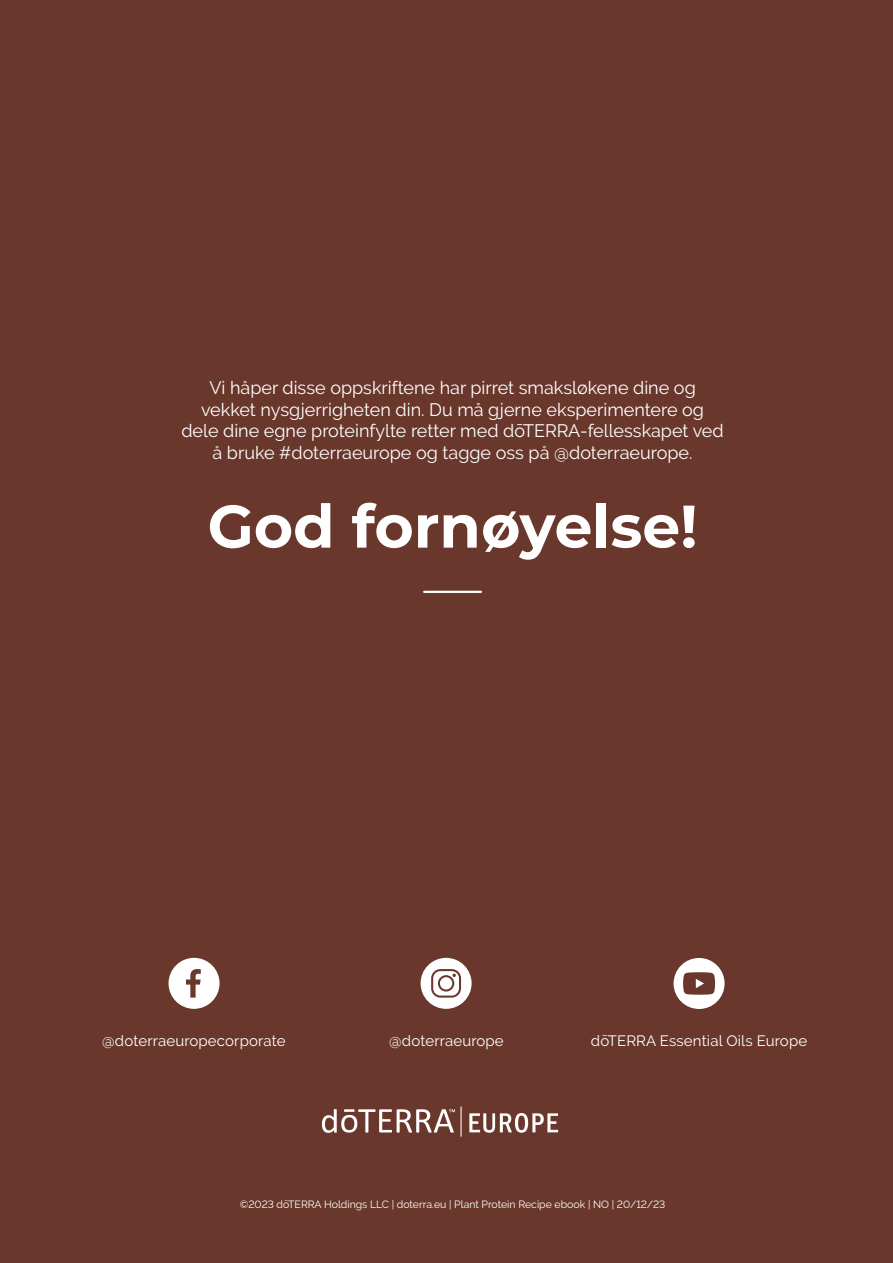
<style>
.page{position:relative;width:893px;height:1263px;background:#69372b}
.page>*{position:absolute;margin:0;border:0;box-sizing:border-box;transform-origin:0 0}
.t1{font:700 60px "Montserrat";color:#fff}
.t2{font:18px/21.6px "Raleway";color:#fff;text-align:center}
.t3{font:15px "Raleway";letter-spacing:.01em;color:#fff}
.t4{font:10.5px "Raleway";color:#fff}
</style>
<div class="page">
<svg style="left:469px;top:1113px;width:89px;height:20px"></svg>
<hr style="left:460px;top:1106px;width:2px;height:31px;background:#fff">
<svg style="left:322px;top:1109px;width:133px;height:24px"></svg>
<svg style="left:421px;top:958px;width:51px;height:51px"></svg>
<svg style="left:674px;top:958px;width:51px;height:51px"></svg>
<svg style="left:169px;top:958px;width:51px;height:51px"></svg>
<hr style="left:424px;top:591px;width:57px;height:2px;background:#fff">
<p class="t2" style="left:181px;top:377px;width:544px">Vi håper disse oppskriftene har pirret smaksløkene dine og vekket nysgjerrigheten din. Du må gjerne eksperimentere og dele dine egne proteinfylte retter med dōTERRA-fellesskapet ved å bruke #doterraeurope og tagge oss på @doterraeurope.</p>
<h1 class="t1" style="left:208px;top:483px;width:491px">God fornøyelse!</h1>
<p class="t3" style="left:102px;top:1032px;width:185px">@doterraeuropecorporate</p>
<p class="t3" style="left:389px;top:1032px;width:116px">@doterraeurope</p>
<p class="t3" style="left:591px;top:1032px;width:218px">dōTERRA Essential Oils Europe</p>
<p class="t4" style="left:240px;top:1198px;width:427px">©2023 dōTERRA Holdings LLC | doterra.eu | Plant Protein Recipe ebook | NO | 20/12/23</p>
</div>
